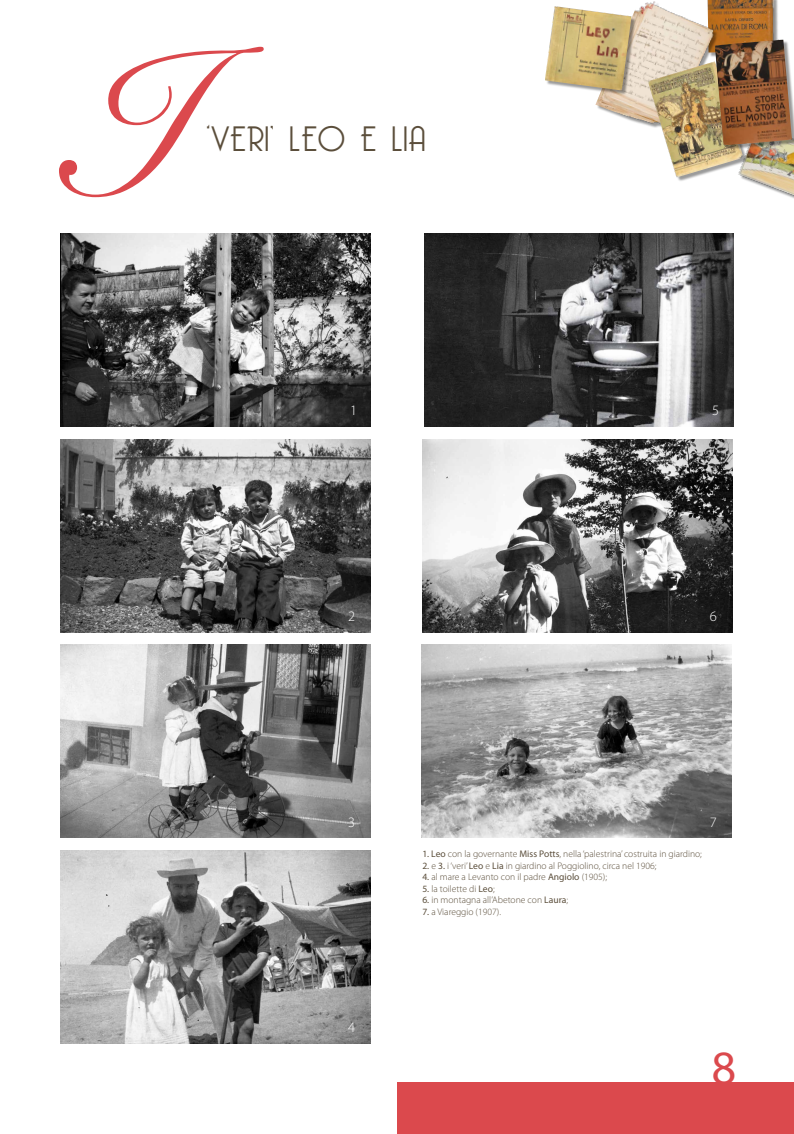
<style>
.page{position:relative;width:794px;height:1134px;background:#fff}
.page>*{position:absolute;margin:0;border:0;box-sizing:border-box;transform-origin:0 0}
.t1{font:48px "Myriad Pro";color:#db494d}
.t2{font:300 34.4px "Bellerose";letter-spacing:.025em;color:#5b4e3b}
.t3{font:300 14.4px "Myriad Pro";color:#fff}
.t4{font:300 9.6px "Myriad Pro";color:#5b4e3b}
.s1{font-weight:400}
</style>
<div class="page">
<div style="left:708px;top:0;width:70px;height:57px;background:#000;opacity:.4"></div>
<img style="left:721px;top:0;width:54px;height:39px">
<img style="left:747px;top:150px;width:47px;height:47px">
<img style="left:595px;top:0;width:126px;height:126px">
<div style="left:545px;top:7px;width:91px;height:88px;background:#000;opacity:.4"></div>
<img style="left:545px;top:6px;width:86px;height:84px">
<div style="left:649px;top:62px;width:98px;height:119px;background:#000;opacity:.4"></div>
<img style="left:648px;top:61px;width:95px;height:117px">
<div style="left:715px;top:40px;width:79px;height:110px;background:#000;opacity:.4"></div>
<img style="left:715px;top:39px;width:77px;height:107px">
<div style="left:397px;top:1083px;width:397px;height:51px;background:#db494d"></div>
<img style="left:61px;top:439px;width:309px;height:193px">
<img style="left:424px;top:234px;width:309px;height:192px">
<img style="left:61px;top:645px;width:309px;height:193px">
<img style="left:61px;top:850px;width:309px;height:193px">
<img style="left:422px;top:645px;width:309px;height:193px">
<img style="left:423px;top:439px;width:309px;height:193px">
<img style="left:61px;top:234px;width:309px;height:192px">
<svg style="left:59px;top:47px;width:205px;height:150px"></svg>
<h2 class="t2" style="left:206px;top:119px;width:221px">‘VERI’ LEO E LIA</h2>
<h3 class="t3" style="left:350px;top:402px;width:9px">1</h3>
<h3 class="t3" style="left:348px;top:607px;width:9px">2</h3>
<h3 class="t3" style="left:712px;top:402px;width:9px">5</h3>
<h3 class="t3" style="left:710px;top:607px;width:9px">6</h3>
<h3 class="t3" style="left:348px;top:813px;width:9px">3</h3>
<h3 class="t3" style="left:348px;top:1019px;width:9px">4</h3>
<h3 class="t3" style="left:710px;top:813px;width:9px">7</h3>
<p class="t4" style="left:422px;top:848px;width:281px"><span class="s1">1. Leo</span> con la governante <span class="s1">Miss Potts</span>, nella ‘palestrina’ costruita in giardino;</p>
<p class="t4" style="left:422px;top:860px;width:236px"><span class="s1">2.</span> e <span class="s1">3.</span> i ‘veri’ <span class="s1">Leo</span> e <span class="s1">Lia</span> in giardino al Poggiolino, circa nel 1906;</p>
<p class="t4" style="left:422px;top:871px;width:186px"><span class="s1">4.</span> al mare a Levanto con il padre <span class="s1">Angiolo</span> (1905);</p>
<p class="t4" style="left:422px;top:883px;width:74px"><span class="s1">5.</span> la toilette di <span class="s1">Leo</span>;</p>
<p class="t4" style="left:422px;top:894px;width:147px"><span class="s1">6.</span> in montagna all’Abetone con <span class="s1">Laura</span>;</p>
<p class="t4" style="left:422px;top:906px;width:80px"><span class="s1">7.</span> a Viareggio (1907).</p>
<h1 class="t1" style="left:712px;top:1038px;width:27px">8</h1>
</div>
